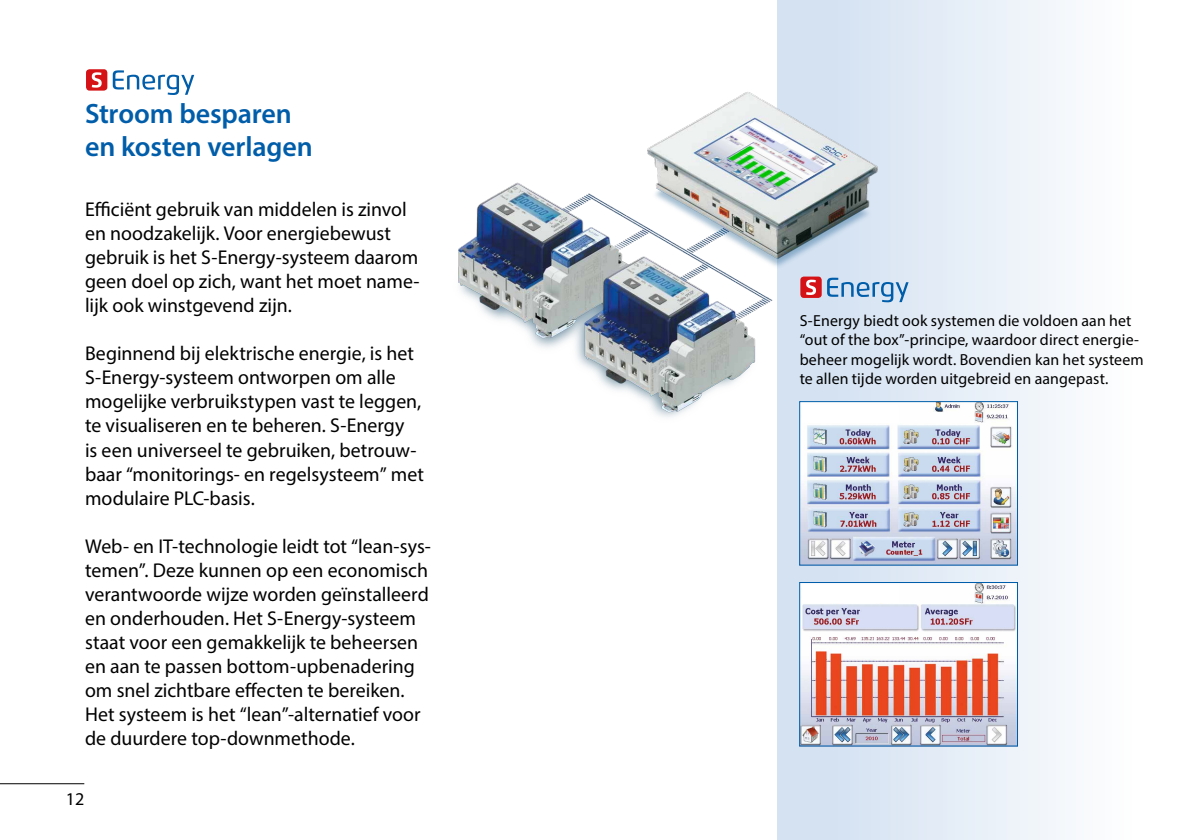
<style>
.page{position:relative;width:1191px;height:840px;background:#fff}
.page>*{position:absolute;margin:0;border:0;box-sizing:border-box;transform-origin:0 0}
.t1{font:600 28px/33.6px "Myriad Pro";letter-spacing:-.005em;color:#005da9}
.t2{font:20px/24px "Myriad Pro";color:#000}
.t3{font:18px "Myriad Pro";color:#000}
.t4{font:16px/19.2px "Myriad Pro";letter-spacing:.01em;color:#000}
</style>
<div class="page">
<div style="left:777px;top:0;width:357px;height:839px;background:linear-gradient(to right,#cdddf0,#fdfefe)"></div>
<img style="left:458px;top:86px;width:426px;height:337px">
<div style="left:86px;top:69px;width:21px;height:22px;background:#d51317;border-radius:4px"></div>
<svg style="left:113px;top:70px;width:81px;height:25px"></svg>
<svg style="left:92px;top:72px;width:10px;height:16px"></svg>
<hr style="left:0;top:782px;width:84px;height:1px;background:#000">
<div style="left:800px;top:276px;width:21px;height:22px;background:#d51317;border-radius:4px"></div>
<svg style="left:827px;top:277px;width:81px;height:25px;background:#a0c2e0"></svg>
<svg style="left:806px;top:279px;width:10px;height:16px"></svg>
<img style="left:801px;top:403px;width:215px;height:160px">
<div style="left:799px;top:401px;width:219px;height:164px;border:1px solid #005da9"></div>
<div style="left:802px;top:405px;width:97px;height:17px;background:#fff"></div>
<img style="left:801px;top:583px;width:215px;height:161px">
<div style="left:799px;top:581px;width:219px;height:165px;border:1px solid #005da9"></div>
<div style="left:802px;top:585px;width:97px;height:17px;background:#fff"></div>
<img style="left:697px;top:120px;width:135px;height:77px">
<svg style="left:748px;top:121px;width:40px;height:23px"></svg>
<p class="t1" style="left:85px;top:96px;width:229px">Stroom besparen en kosten verlagen</p>
<p class="t2" style="left:85px;top:197px;width:336px">Efficiënt gebruik van middelen is zinvol en noodzakelijk. Voor energiebewust gebruik is het S-Energy-systeem daarom geen doel op zich, want het moet name&shy;lijk ook winstgevend zijn.</p>
<p class="t2" style="left:85px;top:341px;width:340px">Beginnend bij elektrische energie, is het S-Energy-systeem ontworpen om alle mogelijke verbruikstypen vast te leggen, te visualiseren en te beheren. S-Energy<br>is een universeel te gebruiken, betrouw&shy;baar “monitorings- en regelsysteem” met modulaire PLC-basis.</p>
<p class="t2" style="left:85px;top:533px;width:347px">Web- en IT-technologie leidt tot “lean-sys&shy;temen”. Deze kunnen op een economisch verantwoorde wijze worden geïnstalleerd en onderhouden. Het S-Energy-systeem staat voor een gemakkelijk te beheersen en aan te passen bottom-upbenadering om snel zichtbare effecten te bereiken.<br>Het systeem is het “lean”-alternatief voor de duurdere top-downmethode.</p>
<p class="t3" style="left:66px;top:787px;width:20px">12</p>
<p class="t4" style="left:799px;top:310px;width:346px">S-Energy biedt ook systemen die voldoen aan het “out of the box”-principe, waardoor direct energie&shy;beheer mogelijk wordt. Bovendien kan het systeem te allen tijde worden uitgebreid en aangepast.</p>
</div>
